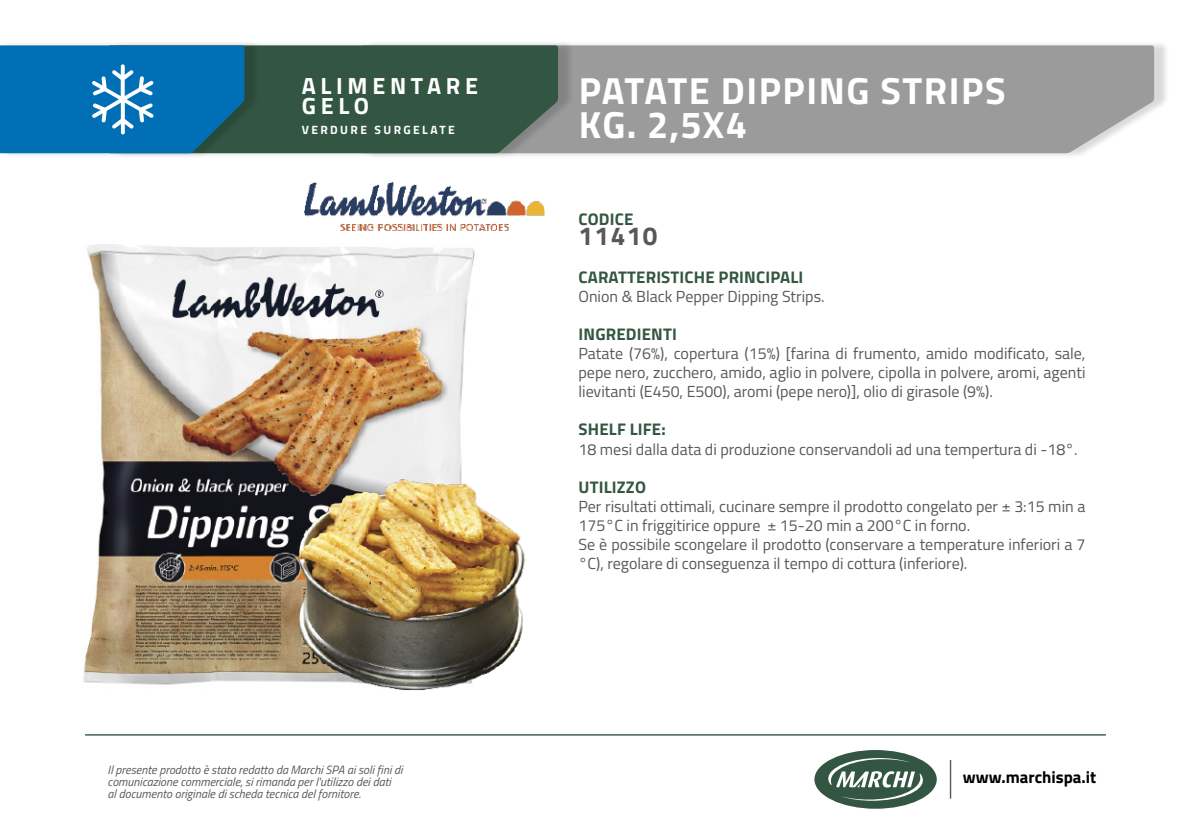
<style>
.page{position:relative;width:1191px;height:840px;background:#fff}
.page>*{position:absolute;margin:0;border:0;box-sizing:border-box;transform-origin:0 0}
.t1{font:700 37.8px "Titillium Web";letter-spacing:.04em;color:#fff}
.t2{font:700 26px "Titillium Web";letter-spacing:.06em;color:#585857}
.t3{font:700 23.4px "Titillium Web";letter-spacing:.2em;color:#fff}
.t4{font:700 16.8px "Titillium Web";letter-spacing:.01em;color:#335643}
.t5{font:700 16.8px "Titillium Web";color:#000}
.t6{font:16px/19px "Titillium Web";color:#585857}
.t7{font:italic 12px/12px "Titillium Web";color:#585857}
.t8{font:700 12px "Titillium Web";letter-spacing:.2em;color:#fff}
</style>
<div class="page">
<img style="left:83px;top:230px;width:426px;height:455px">
<div style="left:365px;top:40px;width:804px;height:119px;background:#000;opacity:.15"></div>
<div style="left:574px;top:45px;width:580px;height:108px;background:#9c9b9b"></div>
<div style="left:113px;top:40px;width:461px;height:119px;background:#000;opacity:.15"></div>
<div style="left:260px;top:45px;width:298px;height:108px;background:#335643"></div>
<div style="left:0;top:40px;width:260px;height:119px;background:#000;opacity:.15"></div>
<svg style="left:0;top:45px;width:244px;height:108px;background:#0e74b3"></svg>
<img style="left:304px;top:182px;width:240px;height:48px">
<img style="left:247px;top:420px;width:331px;height:316px">
<hr style="left:949px;top:759px;width:2px;height:39px;background:#585857">
<div style="left:814px;top:749px;width:122px;height:59px;background:#335643;border-radius:50%"></div>
<svg style="left:828px;top:757px;width:95px;height:43px"></svg>
<hr style="left:85px;top:733px;width:1021px;height:2px;background:#335643">
<p class="t3" style="left:302px;top:68px;width:178px">ALIMENTARE</p>
<p class="t3" style="left:302px;top:87px;width:69px">GELO</p>
<p class="t8" style="left:302px;top:121px;width:155px">VERDURE SURGELATE</p>
<p class="t7" style="left:108px;top:762px;width:296px">Il presente prodotto è stato redatto da Marchi SPA ai soli fini di comunicazione commerciale, si rimanda per l'utilizzo dei dati<br>al documento originale di scheda tecnica del fornitore.</p>
<p class="t1" style="left:578px;top:61px;width:428px">PATATE DIPPING STRIPS</p>
<p class="t1" style="left:578px;top:96px;width:170px">KG. 2,5X4</p>
<p class="t4" style="left:578px;top:206px;width:56px">CODICE</p>
<p class="t2" style="left:578px;top:216px;width:81px">11410</p>
<p class="t4" style="left:578px;top:264px;width:226px">CARATTERISTICHE PRINCIPALI</p>
<p class="t6" style="left:578px;top:286px;width:248px">Onion &amp; Black Pepper Dipping Strips.</p>
<p class="t4" style="left:578px;top:321px;width:100px">INGREDIENTI</p>
<p class="t6" style="left:578px;top:343px;width:508px;text-align:justify">Patate (76%), copertura (15%) [farina di frumento, amido modificato, sale, pepe nero, zucchero, amido, aglio in polvere, cipolla in polvere, aromi, agenti lievitanti (E450, E500), aromi (pepe nero)], olio di girasole (9%).</p>
<p class="t4" style="left:578px;top:416px;width:89px">SHELF LIFE:</p>
<p class="t6" style="left:578px;top:438px;width:501px">18 mesi dalla data di produzione conservandoli ad una tempertura di -18°.</p>
<p class="t4" style="left:578px;top:473px;width:69px">UTILIZZO</p>
<p class="t6" style="left:578px;top:495px;width:508px">Per risultati ottimali, cucinare sempre il prodotto congelato per ± 3:15 min a<br>175°C in friggitirice oppure ± 15-20 min a 200°C in forno.</p>
<p class="t6" style="left:578px;top:533px;width:508px">Se è possibile scongelare il prodotto (conservare a temperature inferiori a 7 °C), regolare di conseguenza il tempo di cottura (inferiore).</p>
<p class="t5" style="left:963px;top:764px;width:135px">www.marchispa.it</p>
</div>
